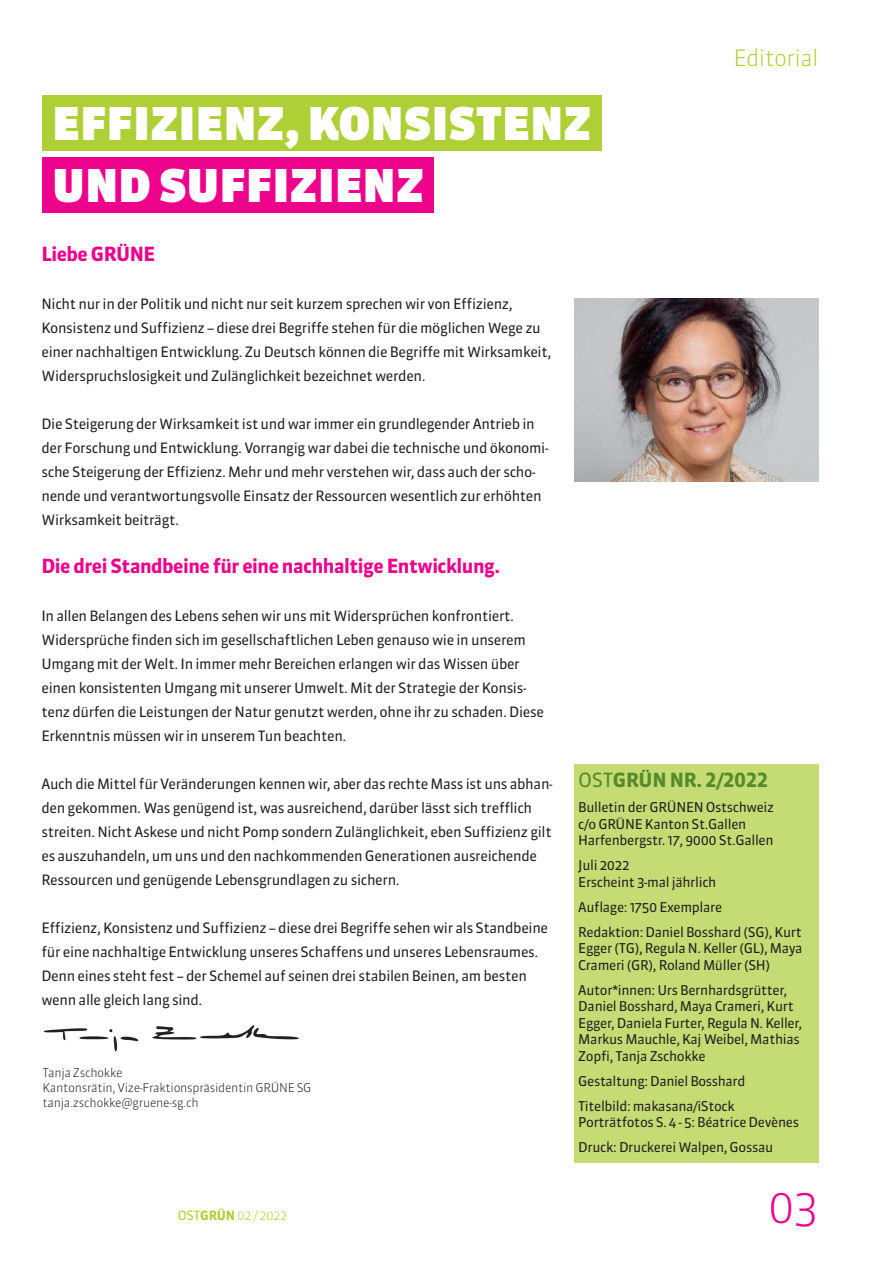
<style>
.page{position:relative;width:893px;height:1263px;background:#fff}
.page>*{position:absolute;margin:0;border:0;box-sizing:border-box;transform-origin:0 0}
.t1{font:900 45px "Sanuk OT";letter-spacing:.01em;color:#fff}
.t2{font:300 45px "Sanuk OT";color:#ed028c}
.t3{font:300 22.5px "Sanuk OT";letter-spacing:-.025em;color:#aed036}
.t4{font:700 19.5px "Sanuk OT";letter-spacing:-.025em;color:#ed028c}
.t5{font:700 19.5px "Sanuk OT";letter-spacing:-.015em;color:#558b2b}
.t6{font:14.25px/24px "Sanuk OT";letter-spacing:-.025em;color:#231f20}
.t7{font:13.5px/16.5px "Sanuk OT";letter-spacing:-.025em;color:#231f20}
.t8{font:300 12.75px "Sanuk OT";letter-spacing:-.025em;color:#aed036}
.t9{font:300 12px/15px "Sanuk OT";letter-spacing:-.025em;color:#231f20}
.s1{font-weight:400}
.s2{font-weight:700}
</style>
<div class="page">
<img style="left:43px;top:1025px;width:256px;height:27px">
<div style="left:43px;top:158px;width:391px;height:55px;background:#ed028c"></div>
<div style="left:43px;top:96px;width:558px;height:55px;background:#aed036"></div>
<div style="left:574px;top:764px;width:245px;height:399px;background:#c5db73"></div>
<img style="left:574px;top:298px;width:245px;height:183px">
<h1 class="t1" style="left:53px;top:96px;width:540px">EFFIZIENZ, KONSISTENZ</h1>
<h1 class="t1" style="left:53px;top:157px;width:373px">UND SUFFIZIENZ</h1>
<h2 class="t3" style="left:733px;top:44px;width:87px">Editorial</h2>
<h3 class="t4" style="left:41px;top:241px;width:115px">Liebe GRÜNE</h3>
<p class="t6" style="left:41px;top:292px;width:511px">Nicht nur in der Politik und nicht nur seit kurzem sprechen wir von Effizienz, Konsistenz und Suffizienz – diese drei Begriffe stehen für die möglichen Wege zu einer nachhaltigen Entwicklung. Zu Deutsch können die Begriffe mit Wirksamkeit, Widerspruchslosigkeit und Zulänglichkeit bezeichnet werden.</p>
<p class="t6" style="left:41px;top:412px;width:509px">Die Steigerung der Wirksamkeit ist und war immer ein grundlegender Antrieb in der Forschung und Entwicklung. Vorrangig war dabei die technische und ökonomi&shy;sche Steigerung der Effizienz. Mehr und mehr verstehen wir, dass auch der scho&shy;nende und verantwortungsvolle Einsatz der Ressourcen wesentlich zur erhöhten Wirksamkeit beiträgt.</p>
<h3 class="t4" style="left:41px;top:553px;width:460px">Die drei Standbeine für eine nachhaltige Entwicklung.</h3>
<p class="t6" style="left:41px;top:604px;width:504px">In allen Belangen des Lebens sehen wir uns mit Widersprüchen konfrontiert.<br>Widersprüche finden sich im gesellschaftlichen Leben genauso wie in unserem Umgang mit der Welt. In immer mehr Bereichen erlangen wir das Wissen über einen konsistenten Umgang mit unserer Umwelt. Mit der Strategie der Konsis&shy;tenz dürfen die Leistungen der Natur genutzt werden, ohne ihr zu schaden. Diese Erkenntnis müssen wir in unserem Tun beachten.</p>
<p class="t6" style="left:41px;top:772px;width:513px">Auch die Mittel für Veränderungen kennen wir, aber das rechte Mass ist uns abhan&shy;den gekommen. Was genügend ist, was ausreichend, darüber lässt sich trefflich streiten. Nicht Askese und nicht Pomp sondern Zulänglichkeit, eben Suffizienz gilt es auszuhandeln, um uns und den nachkommenden Generationen ausreichende Ressourcen und genügende Lebensgrundlagen zu sichern.</p>
<p class="t6" style="left:41px;top:915px;width:508px">Effizienz, Konsistenz und Suffizienz – diese drei Begriffe sehen wir als Standbeine für eine nachhaltige Entwicklung unseres Schaffens und unseres Lebensraumes.<br>Denn eines steht fest – der Schemel auf seinen drei stabilen Beinen, am besten wenn alle gleich lang sind.</p>
<p class="t9" style="left:43px;top:1065px;width:271px">Tanja Zschokke<br>Kantonsrätin, Vize-Fraktionspräsidentin GRÜNE SG tanja.zschokke@gruene-sg.ch</p>
<p class="t8" style="left:178px;top:1207px;width:111px"><span class="s1">OST</span><span class="s2">GRÜN</span> 02 / 2022</p>
<h3 class="t5" style="left:578px;top:768px;width:192px"><span class="s1">OST</span>GRÜN NR. 2/2022</h3>
<p class="t7" style="left:578px;top:799px;width:197px">Bulletin der GRÜNEN Ostschweiz c/o GRÜNE Kanton St.Gallen<br>Harfenbergstr. 17, 9000 St.Gallen</p>
<p class="t7" style="left:578px;top:857px;width:140px">Juli 2022<br>Erscheint 3-mal jährlich</p>
<p class="t7" style="left:578px;top:894px;width:225px;line-height:25px">Auflage: 1750 Exemplare<br>Redaktion: Daniel Bosshard (SG), Kurt</p>
<p class="t7" style="left:578px;top:940px;width:226px">Egger (TG), Regula N. Keller (GL), Maya<br>Crameri (GR), Roland Müller (SH)</p>
<p class="t7" style="left:578px;top:982px;width:225px">Autor*innen: Urs Bernhardsgrütter, Daniel Bosshard, Maya Crameri, Kurt Egger, Daniela Furter, Regula N. Keller, Markus Mauchle, Kaj Weibel, Mathias Zopfi, Tanja Zschokke</p>
<p class="t7" style="left:578px;top:1068px;width:169px;line-height:25px">Gestaltung: Daniel Bosshard<br>Titelbild: makasana/iStock</p>
<p class="t7" style="left:578px;top:1110px;width:222px;line-height:25px">Porträtfotos S. 4 - 5: Béatrice Devènes<br>Druck: Druckerei Walpen, Gossau</p>
<h1 class="t2" style="left:768px;top:1179px;width:52px">03</h1>
</div>
